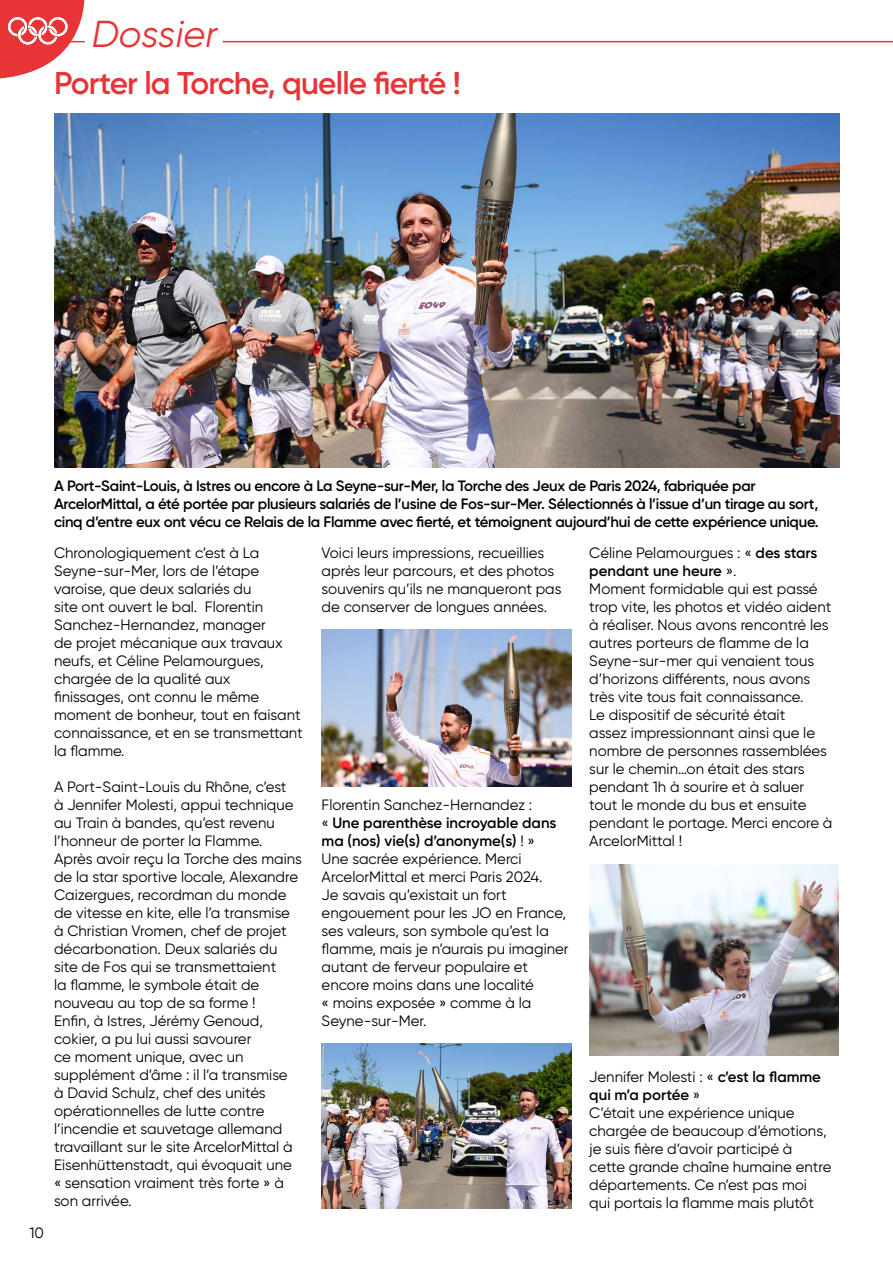
<style>
.page{position:relative;width:893px;height:1263px;background:#fff}
.page>*{position:absolute;margin:0;border:0;box-sizing:border-box;transform-origin:0 0}
.t1{font:italic 37.5px "Gilroy";color:#e73437}
.t2{font:600 31.5px "Gilroy";letter-spacing:-.025em;color:#e73437}
.t3{font:15px/18px "Gilroy";color:#000}
.t4{font:600 15px/18px "Gilroy";letter-spacing:-.02em;color:#000}
.s1{font-weight:600}
</style>
<div class="page">
<hr style="left:223px;top:41px;width:670px;height:1px;background:#e73437">
<img style="left:54px;top:113px;width:785px;height:355px">
<svg style="left:0;top:0;width:85px;height:79px"></svg>
<img style="left:589px;top:864px;width:250px;height:191px">
<img style="left:322px;top:629px;width:250px;height:157px">
<img style="left:322px;top:1043px;width:249px;height:166px">
<h1 class="t1" style="left:92px;top:11px;width:127px">Dossier</h1>
<h2 class="t2" style="left:54px;top:64px;width:408px">Porter la Torche, quelle fierté !</h2>
<p class="t3" style="left:29px;top:1223px;width:16px">10</p>
<p class="t4" style="left:54px;top:476px;width:766px">A Port-Saint-Louis, à Istres ou encore à La Seyne-sur-Mer, la Torche des Jeux de Paris 2024, fabriquée par<br>ArcelorMittal, a été portée par plusieurs salariés de l’usine de Fos-sur-Mer. Sélectionnés à l’issue d’un tirage au sort, cinq d’entre eux ont vécu ce Relais de la Flamme avec fierté, et témoignent aujourd’hui de cette expérience unique.</p>
<p class="t3" style="left:54px;top:543px;width:250px">Chronologiquement c’est à La<br>Seyne-sur-Mer, lors de l’étape varoise, que deux salariés du<br>site ont ouvert le bal. Florentin<br>Sanchez-Hernandez, manager<br>de projet mécanique aux travaux neufs, et Céline Pelamourgues, chargée de la qualité aux finissages, ont connu le même moment de bonheur, tout en faisant connaissance, et en se transmettant la flamme.</p>
<p class="t3" style="left:54px;top:777px;width:249px">A Port-Saint-Louis du Rhône, c’est<br>à Jennifer Molesti, appui technique au Train à bandes, qu’est revenu l’honneur de porter la Flamme.<br>Après avoir reçu la Torche des mains de la star sportive locale, Alexandre<br>Caizergues, recordman du monde de vitesse en kite, elle l’a transmise à Christian Vromen, chef de projet décarbonation. Deux salariés du site de Fos qui se transmettaient<br>la flamme, le symbole était de nouveau au top de sa forme !<br>Enfin, à Istres, Jérémy Genoud, cokier, a pu lui aussi savourer<br>ce moment unique, avec un supplément d’âme : il l’a transmise<br>à David Schulz, chef des unités opérationnelles de lutte contre l’incendie et sauvetage allemand travaillant sur le site ArcelorMittal à<br>Eisenhüttenstadt, qui évoquait une « sensation vraiment très forte » à son arrivée.</p>
<p class="t3" style="left:589px;top:543px;width:245px">Céline Pelamourgues : « <span class="s1">des stars pendant une heure</span> ».<br>Moment formidable qui est passé trop vite, les photos et vidéo aident à réaliser. Nous avons rencontré les autres porteurs de flamme de la<br>Seyne-sur-mer qui venaient tous d’horizons différents, nous avons très vite tous fait connaissance.<br>Le dispositif de sécurité était<br>assez impressionnant ainsi que le nombre de personnes rassemblées sur le chemin…on était des stars pendant 1h à sourire et à saluer tout le monde du bus et ensuite pendant le portage. Merci encore à<br>ArcelorMittal !</p>
<p class="t3" style="left:322px;top:543px;width:241px">Voici leurs impressions, recueillies après leur parcours, et des photos souvenirs qu’ils ne manqueront pas de conserver de longues années.</p>
<p class="t3" style="left:322px;top:795px;width:248px">Florentin Sanchez-Hernandez :<br>« <span class="s1">Une parenthèse incroyable dans ma (nos) vie(s) d’anonyme(s)</span> ! »<br>Une sacrée expérience. Merci<br>ArcelorMittal et merci Paris 2024.<br>Je savais qu’existait un fort engouement pour les JO en France, ses valeurs, son symbole qu’est la flamme, mais je n’aurais pu imaginer autant de ferveur populaire et encore moins dans une localité<br>« moins exposée » comme à la<br>Seyne-sur-Mer.</p>
<p class="t3" style="left:589px;top:1068px;width:244px">Jennifer Molesti : « <span class="s1">c’est la flamme qui m’a portée</span> »<br>C’était une expérience unique chargée de beaucoup d’émotions, je suis fière d’avoir participé à cette grande chaîne humaine entre départements. Ce n’est pas moi qui portais la flamme mais plutôt</p>
</div>
